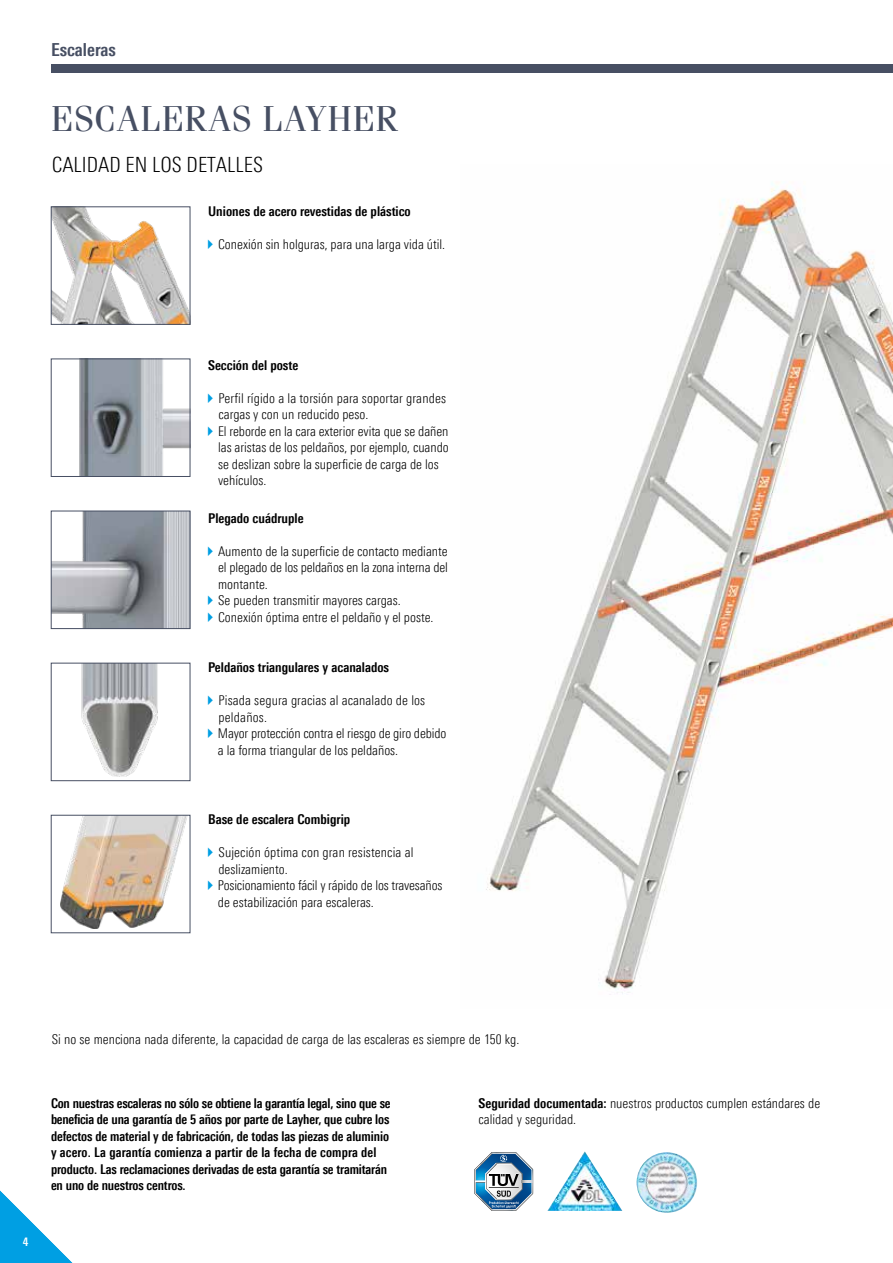
<style>
.page{position:relative;width:893px;height:1263px;background:#fff}
.page>*{position:absolute;margin:0;border:0;box-sizing:border-box;transform-origin:0 0}
.t1{font:36px "Fenice Pro ITC";letter-spacing:.02em;color:#474f63}
.t2{font:300 21px "Linotype Univers 320 Cn";color:#000}
.t3{font:700 18px "Linotype Univers 620 Cn";color:#474f63}
.t4{font:300 13.5px/16.5px "Linotype Univers 320 Cn";color:#000}
.t5{font:700 13.5px/16.5px "Linotype Univers 620 Cn";letter-spacing:-.005em;color:#000}
.t6{font:700 12px "Linotype Univers 620 Cn";color:#fff}
.s1{font-family:"Linotype Univers 620 Cn";font-weight:700}
</style>
<div class="page">
<svg style="left:0;top:1190px;width:73px;height:73px"></svg>
<div style="left:51px;top:64px;width:842px;height:8px;background:#474f63"></div>
<img style="left:53px;top:208px;width:135px;height:115px">
<div style="left:51px;top:206px;width:139px;height:119px;border:1px solid #474f63"></div>
<img style="left:53px;top:513px;width:135px;height:114px">
<div style="left:51px;top:511px;width:139px;height:118px;border:1px solid #474f63"></div>
<img style="left:81px;top:665px;width:77px;height:112px">
<div style="left:51px;top:663px;width:139px;height:118px;border:1px solid #474f63"></div>
<img style="left:79px;top:360px;width:109px;height:115px">
<div style="left:51px;top:358px;width:139px;height:119px;border:1px solid #474f63"></div>
<img style="left:61px;top:817px;width:126px;height:111px">
<div style="left:51px;top:815px;width:139px;height:118px;border:1px solid #474f63"></div>
<img style="left:547px;top:1151px;width:75px;height:60px">
<img style="left:637px;top:1152px;width:60px;height:61px;border-radius:30px">
<svg style="left:474px;top:1152px;width:59px;height:59px"></svg>
<img style="left:486px;top:183px;width:407px;height:812px">
<h3 class="t3" style="left:51px;top:38px;width:66px">Escaleras</h3>
<h1 class="t1" style="left:51px;top:97px;width:348px">ESCALERAS LAYHER</h1>
<h2 class="t2" style="left:52px;top:152px;width:213px">CALIDAD EN LOS DETALLES</h2>
<p class="t5" style="left:208px;top:203px;width:204px">Uniones de acero revestidas de plástico</p>
<p class="t4" style="left:218px;top:236px;width:229px">Conexión sin holguras, para una larga vida útil.</p>
<p class="t5" style="left:208px;top:357px;width:92px">Sección del poste</p>
<p class="t4" style="left:218px;top:390px;width:232px">Perfil rígido a la torsión para soportar grandes cargas y con un reducido peso.<br>El reborde en la cara exterior evita que se dañen las aristas de los peldaños, por ejemplo, cuando se deslizan sobre la superficie de carga de los vehículos.</p>
<p class="t5" style="left:208px;top:509px;width:97px">Plegado cuádruple</p>
<p class="t4" style="left:218px;top:542px;width:231px">Aumento de la superficie de contacto mediante el plegado de los peldaños en la zona interna del montante.<br>Se pueden transmitir mayores cargas.<br>Conexión óptima entre el peldaño y el poste.</p>
<p class="t5" style="left:208px;top:659px;width:182px">Peldaños triangulares y acanalados</p>
<p class="t4" style="left:218px;top:692px;width:230px">Pisada segura gracias al acanalado de los peldaños.<br>Mayor protección contra el riesgo de giro debido a la forma triangular de los peldaños.</p>
<p class="t5" style="left:208px;top:811px;width:144px">Base de escalera Combigrip</p>
<p class="t4" style="left:218px;top:844px;width:226px">Sujeción óptima con gran resistencia al deslizamiento.<br>Posicionamiento fácil y rápido de los travesaños de estabilización para escaleras.</p>
<p class="t6" style="left:23px;top:1235px;width:7px">4</p>
<p class="t4" style="left:52px;top:1030px;width:469px">Si no se menciona nada diferente, la capacidad de carga de las escaleras es siempre de 150 kg.</p>
<p class="t5" style="left:51px;top:1095px;width:341px">Con nuestras escaleras no sólo se obtiene la garantía legal, sino que se beneficia de una garantía de 5 años por parte de Layher, que cubre los defectos de material y de fabricación, de todas las piezas de aluminio y acero. La garantía comienza a partir de la fecha de compra del producto. Las reclamaciones derivadas de esta garantía se tramitarán en uno de nuestros centros.</p>
<p class="t4" style="left:478px;top:1095px;width:343px"><span class="s1">Seguridad documentada:</span> nuestros productos cumplen estándares de calidad y seguridad.</p>
</div>
